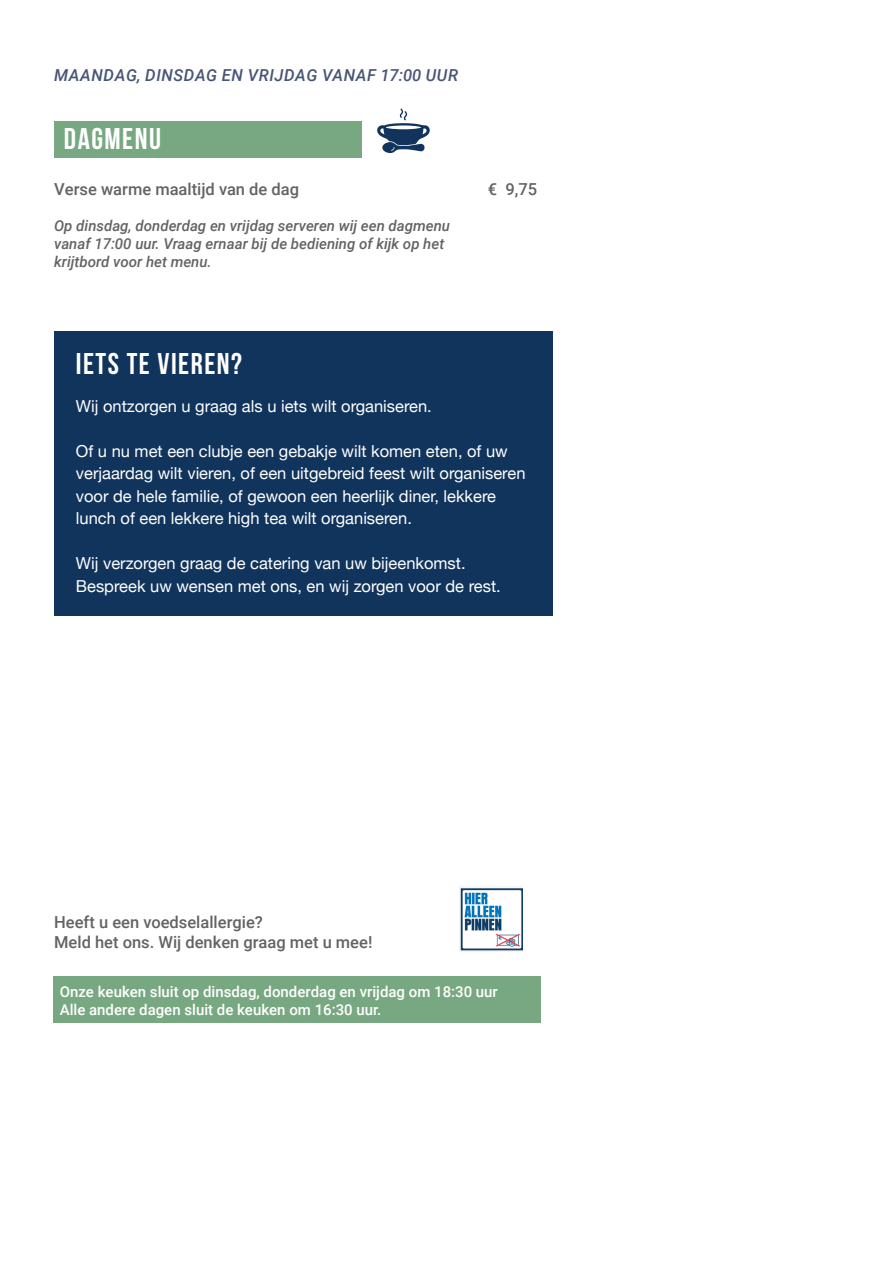
<style>
.page{position:relative;width:893px;height:1263px;background:#fff}
.page>*{position:absolute;margin:0;border:0;box-sizing:border-box;transform-origin:0 0}
.t1{font:700 30px "Bebas Neue";letter-spacing:.05em;color:#fff}
.t2{font:16.5px/22.5px "Helvetica Neue";color:#fff}
.t3{font:500 16.5px "Roboto";color:#636366}
.t4{font:italic 500 16.5px "Roboto";letter-spacing:.035em;color:#485577}
.t5{font:italic 500 15px "Roboto";color:#636366}
.t6{font:500 15px "Roboto";color:#fff}
</style>
<div class="page">
<div style="left:53px;top:976px;width:488px;height:47px;background:#78a882"></div>
<img style="left:459px;top:887px;width:64px;height:64px">
<svg style="left:377px;top:109px;width:53px;height:44px"></svg>
<div style="left:54px;top:121px;width:308px;height:36px;background:#78a882"></div>
<div style="left:54px;top:332px;width:499px;height:284px;background:#11345c"></div>
<p class="t4" style="left:54px;top:64px;width:405px">MAANDAG, DINSDAG EN VRIJDAG VANAF 17:00 UUR</p>
<p class="t1" style="left:64px;top:123px;width:99px">DAGMENU</p>
<p class="t3" style="left:54px;top:178px;width:246px">Verse warme maaltijd van de dag</p>
<p class="t3" style="left:488px;top:178px;width:51px">€ 9,75</p>
<p class="t5" style="left:54px;top:215px;width:397px">Op dinsdag, donderdag en vrijdag serveren wij een dagmenu</p>
<p class="t5" style="left:54px;top:233px;width:392px">vanaf 17:00 uur. Vraag ernaar bij de bediening of kijk op het</p>
<p class="t5" style="left:54px;top:251px;width:159px">krijtbord voor het menu.</p>
<p class="t1" style="left:76px;top:347px;width:168px">IETS TE VIEREN?</p>
<p class="t2" style="left:76px;top:395px;width:357px">Wij ontzorgen u graag als u iets wilt organiseren.</p>
<p class="t2" style="left:76px;top:440px;width:451px">Of u nu met een clubje een gebakje wilt komen eten, of uw verjaardag wilt vieren, of een uitgebreid feest wilt organiseren voor de hele familie, of gewoon een heerlijk diner, lekkere lunch of een lekkere high tea wilt organiseren.</p>
<p class="t2" style="left:76px;top:553px;width:426px">Wij verzorgen graag de catering van uw bijeenkomst.<br>Bespreek uw wensen met ons, en wij zorgen voor de rest.</p>
<p class="t3" style="left:54px;top:910px;width:210px">Heeft u een voedselallergie?</p>
<p class="t3" style="left:54px;top:930px;width:320px">Meld het ons. Wij denken graag met u mee!</p>
<p class="t6" style="left:60px;top:981px;width:440px">Onze keuken sluit op dinsdag, donderdag en vrijdag om 18:30 uur</p>
<p class="t6" style="left:60px;top:999px;width:323px">Alle andere dagen sluit de keuken om 16:30 uur.</p>
</div>
